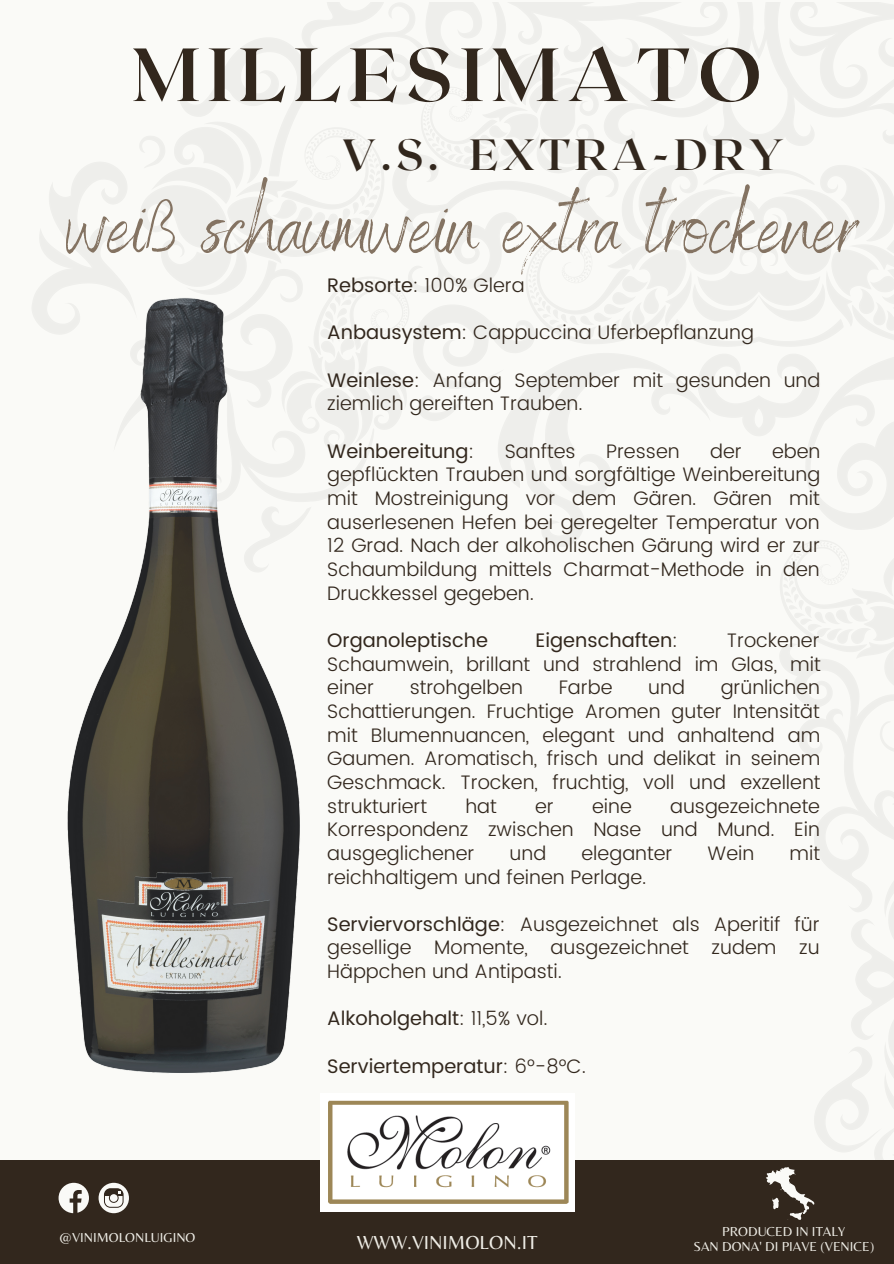
<style>
.page{position:relative;width:894px;height:1264px;background:#fff}
.page>*{position:absolute;margin:0;border:0;box-sizing:border-box;transform-origin:0 0}
.t1{font:85.5px "Benedict";color:#847362}
.t2{font:700 75px "Roxborough CF";letter-spacing:.1em;color:#32271d}
.t3{font:700 43.65px "Roxborough CF";letter-spacing:.1em;color:#32271d}
.t4{font:19.65px "Belleza";color:#efede6}
.t5{font:300 19.5px/23.7px "Poppins";color:#32271d;text-align:justify}
.t6{font:19.5px "Poppins";color:#32271d}
.t7{font:13.5px/15.3px "Belleza";color:#efede6;text-align:center}
.s1{font-weight:400}
.s2{font-weight:300}
</style>
<div class="page">
<div style="left:0;top:0;width:893px;height:1263px;background:#fafaf7"></div>
<img style="left:59px;top:289px;width:251px;height:785px">
<div style="left:0;top:1160px;width:893px;height:103px;background:#32271d"></div>
<img style="left:320px;top:1093px;width:254px;height:118px">
<svg style="left:766px;top:1167px;width:48px;height:52px"></svg>
<svg style="left:59px;top:1182px;width:30px;height:31px"></svg>
<svg style="left:98px;top:1182px;width:31px;height:31px"></svg>
<h2 class="t2" style="left:132px;top:26px;width:631px">MILLESIMATO</h2>
<h3 class="t3" style="left:342px;top:127px;width:443px">V.S. EXTRA-DRY</h3>
<h1 class="t1" style="left:67px;top:171px;width:791px">weiß schaumwein extra trockener</h1>
<p class="t5" style="left:327px;top:273px;width:199px"><span class="s1">Rebsorte</span>: 100% Glera</p>
<p class="t5" style="left:327px;top:321px;width:428px"><span class="s1">Anbausystem</span>: Cappuccina Uferbepflanzung</p>
<p class="t5" style="left:327px;top:368px;width:494px"><span class="s1">Weinlese</span>: Anfang September mit gesunden und ziemlich gereiften Trauben.</p>
<p class="t6" style="left:327px;top:439px;width:149px">Weinbereitung<span class="s2">:</span></p>
<p class="t5" style="left:504px;top:439px;width:72px">Sanftes</p>
<p class="t5" style="left:606px;top:439px;width:75px">Pressen</p>
<p class="t5" style="left:710px;top:439px;width:33px">der</p>
<p class="t5" style="left:327px;top:439px;width:494px;text-indent:444px">eben gepflückten Trauben und sorgfältige Weinbereitung mit Mostreinigung vor dem Gären. Gären mit auserlesenen Hefen bei geregelter Temperatur von 12 Grad. Nach der alkoholischen Gärung wird er zur Schaumbildung mittels Charmat-Methode in den Druckkessel gegeben.</p>
<p class="t6" style="left:327px;top:628px;width:162px">Organoleptische</p>
<p class="t6" style="left:535px;top:628px;width:144px">Eigenschaften<span class="s2">:</span></p>
<p class="t5" style="left:327px;top:628px;width:494px;text-indent:399px">Trockener Schaumwein, brillant und strahlend im Glas, mit einer</p>
<p class="t5" style="left:327px;top:675px;width:494px;text-indent:393px">grünlichen Schattierungen. Fruchtige Aromen guter Intensität mit Blumennuancen, elegant und anhaltend am Gaumen. Aromatisch, frisch und delikat in seinem Geschmack. Trocken, fruchtig, voll und exzellent strukturiert</p>
<p class="t5" style="left:409px;top:675px;width:115px">strohgelben</p>
<p class="t5" style="left:558px;top:675px;width:55px">Farbe</p>
<p class="t5" style="left:648px;top:675px;width:38px">und</p>
<p class="t5" style="left:327px;top:794px;width:494px;text-indent:343px">ausgezeichnete Korrespondenz zwischen Nase und Mund. Ein ausgeglichener</p>
<p class="t5" style="left:465px;top:794px;width:33px">hat</p>
<p class="t5" style="left:535px;top:794px;width:20px">er</p>
<p class="t5" style="left:592px;top:794px;width:41px">eine</p>
<p class="t5" style="left:509px;top:841px;width:38px">und</p>
<p class="t5" style="left:581px;top:841px;width:92px">eleganter</p>
<p class="t5" style="left:707px;top:841px;width:48px">Wein</p>
<p class="t5" style="left:789px;top:841px;width:32px">mit</p>
<p class="t5" style="left:327px;top:864px;width:320px">reichhaltigem und feinen Perlage.</p>
<p class="t5" style="left:327px;top:912px;width:494px"><span class="s1">Serviervorschläge</span>: Ausgezeichnet als Aperitif für gesellige Momente, ausgezeichnet zudem zu Häppchen und Antipasti.</p>
<p class="t6" style="left:327px;top:1007px;width:222px">Alkoholgehalt<span class="s2">: 11,5% vol.</span></p>
<p class="t6" style="left:327px;top:1054px;width:260px">Serviertemperatur<span class="s2">: 6°-8°C.</span></p>
<p class="t7" style="left:59px;top:1229px;width:138px">@VINIMOLONLUIGINO</p>
<p class="t7" style="left:693px;top:1223px;width:182px">PRODUCED IN ITALY<br>SAN DONA' DI PIAVE (VENICE)</p>
<p class="t4" style="left:356px;top:1230px;width:182px">WWW.VINIMOLON.IT</p>
</div>
